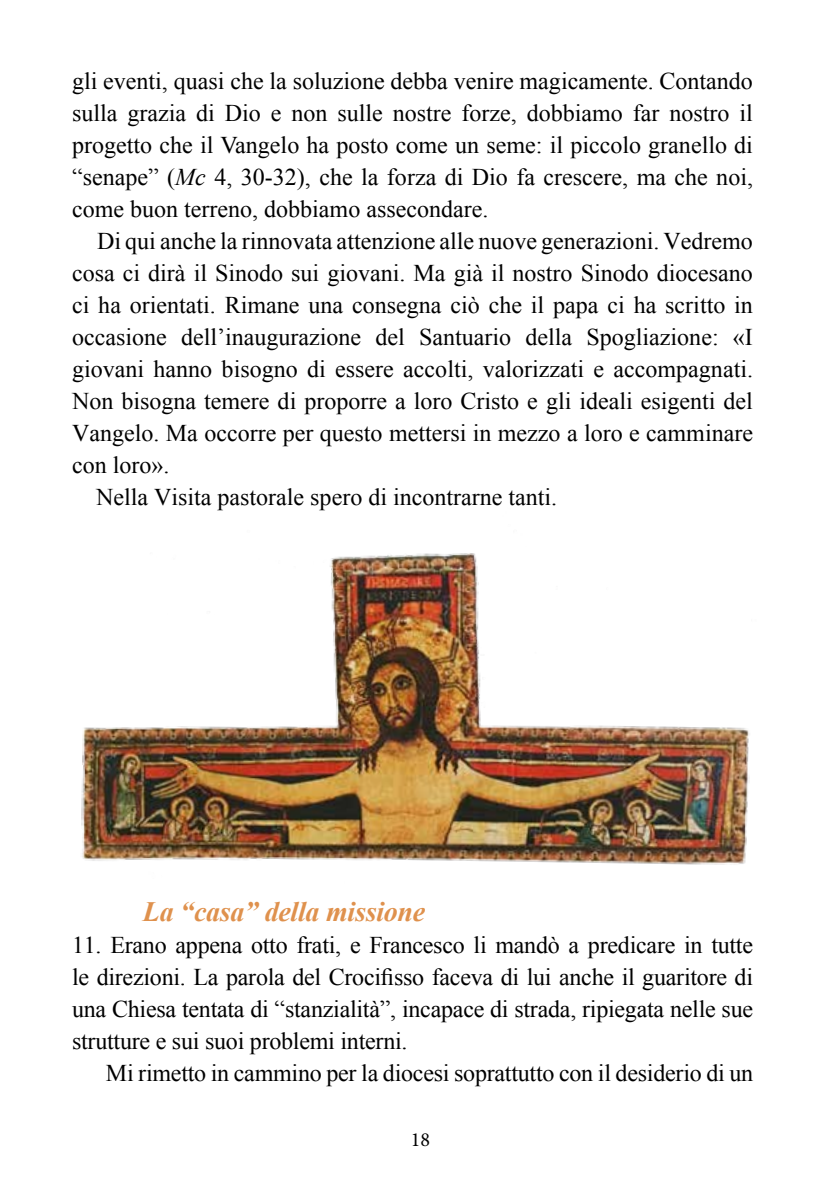
<style>
.page{position:relative;width:840px;height:1191px;background:#fff}
.page>*{position:absolute;margin:0;border:0;box-sizing:border-box;transform-origin:0 0}
.t1{font:italic 700 28px "Times New Roman";letter-spacing:-.01em;color:#df914d}
.t2{font:24px/32px "Times New Roman";color:#000;text-align:justify}
.t3{font:20px "Minion Pro";color:#000}
.s1{font-style:italic}
</style>
<div class="page">
<img style="left:81px;top:553px;width:669px;height:312px">
<p class="t2" style="left:72px;top:64px;width:682px">gli eventi, quasi che la soluzione debba venire magicamente. Contando sulla grazia di Dio e non sulle nostre forze, dobbiamo far nostro il progetto che il Vangelo ha posto come un seme: il piccolo granello di “senape” (<span class="s1">Mc</span> 4, 30-32), che la forza di Dio fa crescere, ma che noi, come buon terreno, dobbiamo assecondare.</p>
<p class="t2" style="left:97px;top:224px;width:657px">Di qui anche la rinnovata attenzione alle nuove generazioni. Vedremo</p>
<p class="t2" style="left:72px;top:256px;width:682px">cosa ci dirà il Sinodo sui giovani. Ma già il nostro Sinodo diocesano</p>
<p class="t2" style="left:72px;top:288px;width:682px">ci ha orientati. Rimane una consegna ciò che il papa ci ha scritto in</p>
<p class="t2" style="left:72px;top:320px;width:682px">occasione dell’inaugurazione del Santuario della Spogliazione: «I</p>
<p class="t2" style="left:72px;top:352px;width:682px">giovani hanno bisogno di essere accolti, valorizzati e accompagnati.</p>
<p class="t2" style="left:72px;top:384px;width:682px">Non bisogna temere di proporre a loro Cristo e gli ideali esigenti del</p>
<p class="t2" style="left:72px;top:416px;width:682px">Vangelo. Ma occorre per questo mettersi in mezzo a loro e camminare</p>
<p class="t2" style="left:72px;top:448px;width:99px">con loro».</p>
<p class="t2" style="left:96px;top:480px;width:462px">Nella Visita pastorale spero di incontrarne tanti.</p>
<p class="t1" style="left:143px;top:892px;width:284px">La “casa” della missione</p>
<p class="t2" style="left:72px;top:928px;width:682px">11. Erano appena otto frati, e Francesco li mandò a predicare in tutte le direzioni. La parola del Crocifisso faceva di lui anche il guaritore di una Chiesa tentata di “stanzialità”, incapace di strada, ripiegata nelle sue strutture e sui suoi problemi interni.</p>
<p class="t2" style="left:106px;top:1056px;width:648px">Mi rimetto in cammino per la diocesi soprattutto con il desiderio di un</p>
<p class="t3" style="left:410px;top:1126px;width:21px">18</p>
</div>
